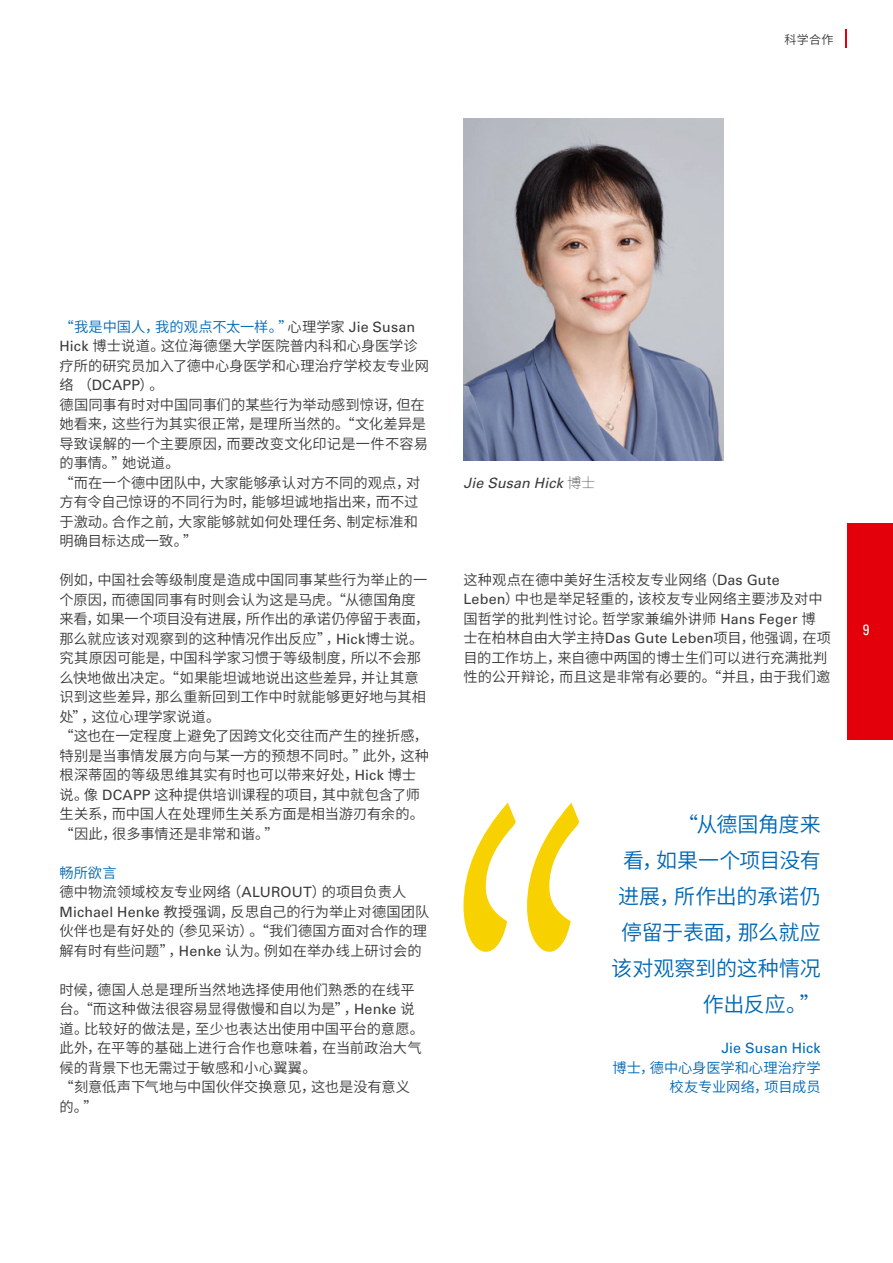
<style>
.page{position:relative;width:893px;height:1263px;background:#fff}
.page>*{position:absolute;margin:0;border:0;box-sizing:border-box;transform-origin:0 0}
.t1{font:21px/36px "Source Han Sans CN";letter-spacing:-.01em;color:#0068b4;text-align:right}
.t2{font:condensed 15px "Univers LT Std";color:#fff}
.t3{font:14.25px/19.5px "Source Han Sans CN";letter-spacing:.005em;color:#3a3a39}
.t4{font:14.25px/19.5px "Source Han Sans CN";letter-spacing:-.005em;color:#0068b4;text-align:right}
.t5{font:italic 14.25px "Univers LT Std";letter-spacing:.01em;color:#3a3a39}
.t6{font:14.25px "Univers LT Std";letter-spacing:.005em;color:#0068b4}
.t7{font:14.25px "Univers LT Std";letter-spacing:.02em;color:#3a3a39}
.t8{font:12px "Source Han Sans CN";color:#3a3a39}
.s1{color:#0068b4}
.s2{font-family:"Univers LT Std"}
.s3{font-family:"Source Han Sans CN"}
.s4{font-family:"Source Han Sans CN";font-weight:200;font-style:normal}
</style>
<div class="page">
<svg style="left:846px;top:29px;width:1px;height:18px"></svg>
<svg style="left:463px;top:803px;width:116px;height:149px"></svg>
<img style="left:463px;top:118px;width:261px;height:342px">
<div style="left:848px;top:523px;width:45px;height:216px;background:#e3000b"></div>
<p class="t8" style="left:785px;top:32px;width:50px">科学合作</p>
<p class="t3" style="left:60px;top:317px;width:371px"><span class="s1">“我是中国人，我的观点不太一样。”</span>心理学家 <span class="s2">Jie Susan<br>Hick</span> 博士说道。这位海德堡大学医院普内科和心身医学诊疗所的研究员加入了德中心身医学和心理治疗学校友专业网</p>
<p class="t7" style="left:60px;top:377px;width:106px"><span class="s3">络（</span>DCAPP<span class="s3">）。</span></p>
<p class="t3" style="left:60px;top:395px;width:370px">德国同事有时对中国同事们的某些行为举动感到惊讶，但在她看来，这些行为其实很正常，是理所当然的。“文化差异是导致误解的一个主要原因，而要改变文化印记是一件不容易的事情。”她说道。<br>“而在一个德中团队中，大家能够承认对方不同的观点，对方有令自己惊讶的不同行为时，能够坦诚地指出来，而不过于激动。合作之前，大家能够就如何处理任务、制定标准和明确目标达成一致。”</p>
<p class="t3" style="left:60px;top:570px;width:371px">例如，中国社会等级制度是造成中国同事某些行为举止的一个原因，而德国同事有时则会认为这是马虎。“从德国角度来看，如果一个项目没有进展，所作出的承诺仍停留于表面，那么就应该对观察到的这种情况作出反应”，<span class="s2">Hick</span>博士说。究其原因可能是，中国科学家习惯于等级制度，所以不会那么快地做出决定。“如果能坦诚地说出这些差异，并让其意识到这些差异，那么重新回到工作中时就能够更好地与其相处”，这位心理学家说道。<br>“这也在一定程度上避免了因跨文化交往而产生的挫折感，特别是当事情发展方向与某一方的预想不同时。”此外，这种根深蒂固的等级思维其实有时也可以带来好处，<span class="s2">Hick</span> 博士说。像 <span class="s2">DCAPP</span> 这种提供培训课程的项目，其中就包含了师生关系，而中国人在处理师生关系方面是相当游刃有余的。“因此，很多事情还是非常和谐。”</p>
<p class="t3" style="left:60px;top:863px;width:371px"><span class="s1">畅所欲言<br></span>德中物流领域校友专业网络（<span class="s2">ALUROUT</span>）的项目负责人<br><span class="s2">Michael Henke</span> 教授强调，反思自己的行为举止对德国团队伙伴也是有好处的（参见采访）。“我们德国方面对合作的理解有时有些问题”，<span class="s2">Henke</span> 认为。例如在举办线上研讨会的</p>
<p class="t3" style="left:60px;top:980px;width:366px">时候，德国人总是理所当然地选择使用他们熟悉的在线平台。“而这种做法很容易显得傲慢和自以为是”，<span class="s2">Henke</span> 说道。比较好的做法是，至少也表达出使用中国平台的意愿。此外，在平等的基础上进行合作也意味着，在当前政治大气候的背景下也无需过于敏感和小心翼翼。<br>“刻意低声下气地与中国伙伴交换意见，这也是没有意义的。”</p>
<p class="t5" style="left:463px;top:474px;width:133px">Jie Susan Hick <span class="s4">博士</span></p>
<p class="t3" style="left:463px;top:570px;width:369px">这种观点在德中美好生活校友专业网络（<span class="s2">Das Gute<br>Leben</span>）中也是举足轻重的，该校友专业网络主要涉及对中国哲学的批判性讨论。哲学家兼编外讲师 <span class="s2">Hans Feger</span> 博士在柏林自由大学主持<span class="s2">Das Gute Leben</span>项目，他强调，在项目的工作坊上，来自德中两国的博士生们可以进行充满批判性的公开辩论，而且这是非常有必要的。“并且，由于我们邀</p>
<p class="t2" style="left:863px;top:621px;width:8px">9</p>
<h1 class="t1" style="left:611px;top:806px;width:211px">“从德国角度来<br>看，如果一个项目没有进展，所作出的承诺仍停留于表面，那么就应该对观察到的这种情况作出反应。”</h1>
<p class="t6" style="left:721px;top:1040px;width:101px">Jie Susan Hick</p>
<p class="t4" style="left:613px;top:1058px;width:210px">博士，德中心身医学和心理治疗学校友专业网络，项目成员</p>
</div>
